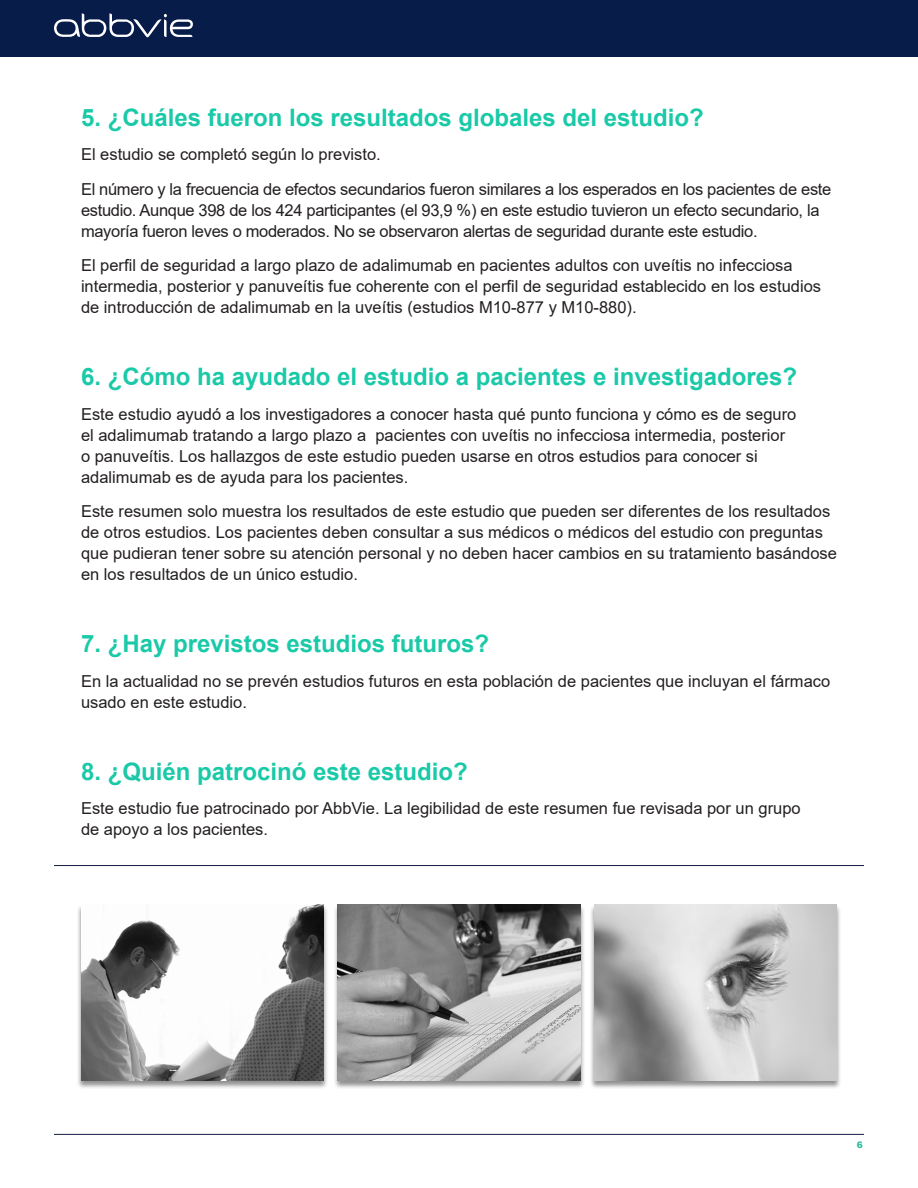
<style>
.page{position:relative;width:918px;height:1188px;background:#fff}
.page>*{position:absolute;margin:0;border:0;box-sizing:border-box;transform-origin:0 0}
.t1{font:700 24px "Arial";color:#1ac9a8}
.t2{font:16.5px/21px "Arial";color:#231f20}
.t3{font:16.5px/34.5px "Arial";letter-spacing:-.02em;color:#231f20}
.t4{font:900 9px "Arial";color:#33bda3}
</style>
<div class="page">
<div style="left:0;top:0;width:918px;height:56px;background:#081c4a"></div>
<svg style="left:54px;top:13px;width:139px;height:24px"></svg>
<hr style="left:54px;top:1134px;width:810px;height:1px;background:#121c46">
<hr style="left:54px;top:865px;width:810px;height:1px;background:#121c46">
<div style="left:76px;top:904px;width:252px;height:185px;background:#231f20;opacity:.5"></div>
<img style="left:81px;top:905px;width:243px;height:175px">
<div style="left:333px;top:904px;width:252px;height:185px;background:#231f20;opacity:.5"></div>
<img style="left:338px;top:905px;width:242px;height:175px">
<div style="left:589px;top:904px;width:252px;height:185px;background:#231f20;opacity:.5"></div>
<img style="left:594px;top:905px;width:243px;height:175px">
<h1 class="t1" style="left:81px;top:101px;width:624px">5. ¿Cuáles fueron los resultados globales del estudio?</h1>
<p class="t3" style="left:81px;top:137px;width:752px">El estudio se completó según lo previsto.<br>El número y la frecuencia de efectos secundarios fueron similares a los esperados en los pacientes de este</p>
<p class="t3" style="left:81px;top:200px;width:740px;line-height:21px">estudio. Aunque 398 de los 424 participantes (el 93,9 %) en este estudio tuvieron un efecto secundario, la mayoría fueron leves o moderados. No se observaron alertas de seguridad durante este estudio.</p>
<p class="t2" style="left:81px;top:255px;width:742px">El perfil de seguridad a largo plazo de adalimumab en pacientes adultos con uveítis no infecciosa intermedia, posterior y panuveítis fue coherente con el perfil de seguridad establecido en los estudios de introducción de adalimumab en la uveítis (estudios M10-877 y M10-880).</p>
<h1 class="t1" style="left:81px;top:360px;width:718px">6. ¿Cómo ha ayudado el estudio a pacientes e investigadores?</h1>
<p class="t2" style="left:81px;top:403px;width:717px">Este estudio ayudó a los investigadores a conocer hasta qué punto funciona y cómo es de seguro el adalimumab tratando a largo plazo a pacientes con uveítis no infecciosa intermedia, posterior o panuveítis. Los hallazgos de este estudio pueden usarse en otros estudios para conocer si adalimumab es de ayuda para los pacientes.</p>
<p class="t2" style="left:81px;top:501px;width:757px">Este resumen solo muestra los resultados de este estudio que pueden ser diferentes de los resultados de otros estudios. Los pacientes deben consultar a sus médicos o médicos del estudio con preguntas que pudieran tener sobre su atención personal y no deben hacer cambios en su tratamiento basándose en los resultados de un único estudio.</p>
<h1 class="t1" style="left:81px;top:627px;width:410px">7. ¿Hay previstos estudios futuros?</h1>
<p class="t2" style="left:81px;top:670px;width:751px">En la actualidad no se prevén estudios futuros en esta población de pacientes que incluyan el fármaco usado en este estudio.</p>
<h1 class="t1" style="left:81px;top:755px;width:388px">8. ¿Quién patrocinó este estudio?</h1>
<p class="t2" style="left:81px;top:798px;width:721px">Este estudio fue patrocinado por AbbVie. La legibilidad de este resumen fue revisada por un grupo de apoyo a los pacientes.</p>
<p class="t4" style="left:857px;top:1139px;width:8px">6</p>
</div>
